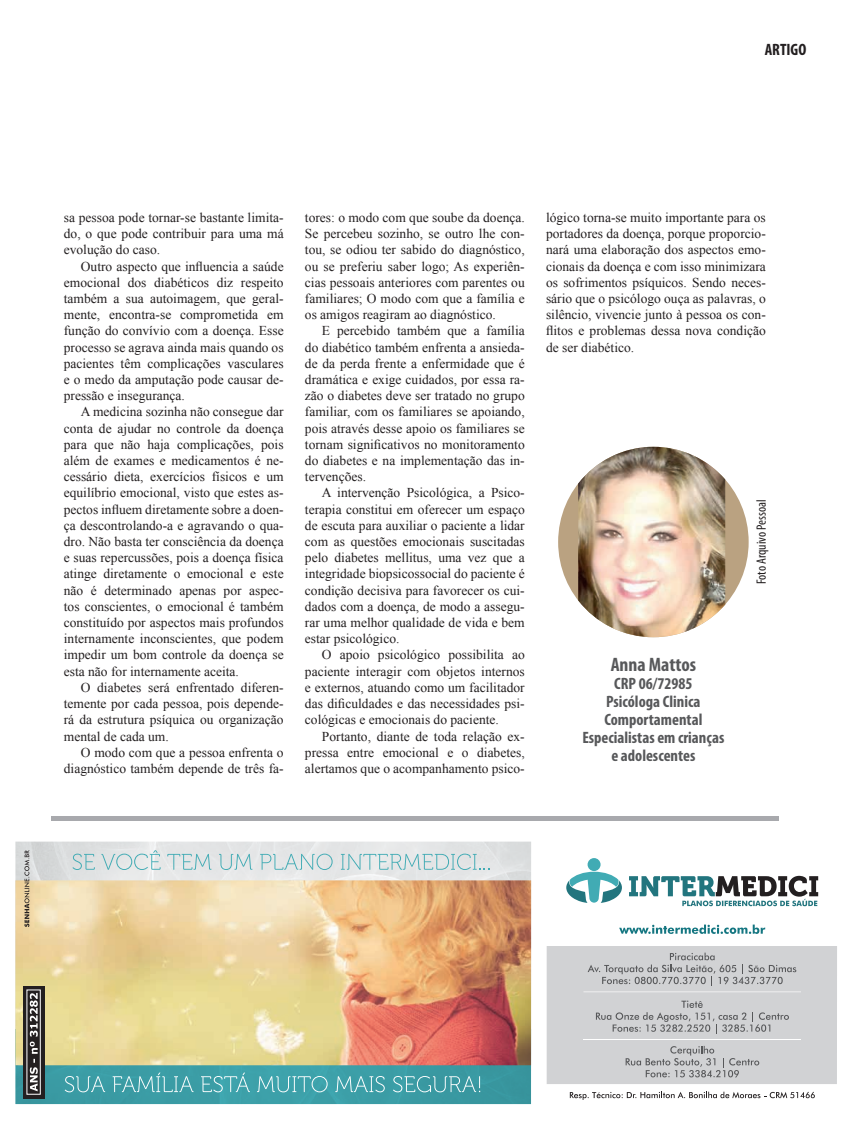
<style>
.page{position:relative;width:851px;height:1127px;background:#fff}
.page>*{position:absolute;margin:0;border:0;box-sizing:border-box;transform-origin:0 0}
.t1{font:700 condensed 19.5px "Myriad Pro";color:#57585a}
.t2{font:700 condensed 16.5px/18px "Myriad Pro";color:#57585a;text-align:center}
.t3{font:700 condensed 16.5px "Myriad Pro";color:#231f20}
.t4{font:13.5px/16.2px "Times New Roman";color:#231f20;text-align:justify}
.t5{font:condensed 13.5px "Myriad Pro";color:#231f20}
</style>
<div class="page">
<svg style="left:489px;top:1064px;width:43px;height:41px"></svg>
<img style="left:15px;top:841px;width:516px;height:39px">
<div style="left:15px;top:1029px;width:516px;height:75px;background:#3b9ca5"></div>
<img style="left:15px;top:880px;width:516px;height:185px">
<svg style="left:72px;top:853px;width:23px;height:17px"></svg>
<svg style="left:101px;top:850px;width:60px;height:20px"></svg>
<svg style="left:167px;top:854px;width:44px;height:16px"></svg>
<svg style="left:219px;top:854px;width:33px;height:16px"></svg>
<svg style="left:260px;top:853px;width:72px;height:17px"></svg>
<svg style="left:341px;top:853px;width:148px;height:17px;background:#c9dcde"></svg>
<svg style="left:65px;top:1076px;width:40px;height:16px"></svg>
<svg style="left:113px;top:1072px;width:80px;height:20px"></svg>
<svg style="left:201px;top:1072px;width:49px;height:20px"></svg>
<svg style="left:257px;top:1076px;width:70px;height:16px"></svg>
<svg style="left:335px;top:1076px;width:50px;height:16px"></svg>
<svg style="left:393px;top:1076px;width:87px;height:16px"></svg>
<div style="left:546px;top:946px;width:290px;height:138px;background:#d1d2d4"></div>
<hr style="left:583px;top:991px;width:217px;height:1px;background:#fff">
<hr style="left:583px;top:1039px;width:217px;height:1px;background:#fff">
<div style="left:23px;top:986px;width:22px;height:112px;background:#231f20"></div>
<div style="left:26px;top:989px;width:15px;height:105px;border:1px solid #fff"></div>
<svg style="left:30px;top:993px;width:8px;height:98px"></svg>
<svg style="left:587px;top:952px;width:209px;height:34px"></svg>
<svg style="left:619px;top:924px;width:146px;height:10px"></svg>
<svg style="left:24px;top:850px;width:5px;height:77px"></svg>
<svg style="left:569px;top:1091px;width:245px;height:9px"></svg>
<svg style="left:596px;top:1000px;width:192px;height:34px"></svg>
<svg style="left:625px;top:1046px;width:134px;height:31px"></svg>
<div style="left:587px;top:858px;width:13px;height:13px;background:#41abb4;border-radius:50%"></div>
<svg style="left:566px;top:872px;width:55px;height:31px"></svg>
<svg style="left:629px;top:876px;width:189px;height:30px"></svg>
<div style="left:51px;top:816px;width:727px;height:5px;background:#a8a9ad"></div>
<div style="left:558px;top:447px;width:190px;height:190px;background:#baa281;border-radius:50%"></div>
<img style="left:578px;top:447px;width:147px;height:190px">
<p class="t3" style="left:764px;top:39px;width:43px">ARTIGO</p>
<p class="t4" style="left:64px;top:209px;width:221px">sa pessoa pode tornar-se bastante limita&shy;do, o que pode contribuir para uma má evolução do caso.</p>
<p class="t4" style="left:64px;top:258px;width:221px;text-indent:17px">Outro aspecto que influencia a saúde emocional dos diabéticos diz respeito também a sua autoimagem, que geral&shy;mente, encontra-se comprometida em função do convívio com a doença. Esse processo se agrava ainda mais quando os pacientes têm complicações vasculares e o medo da amputação pode causar de&shy;pressão e insegurança.</p>
<p class="t4" style="left:64px;top:404px;width:221px;text-indent:17px">A medicina sozinha não consegue dar conta de ajudar no controle da doença para que não haja complicações, pois além de exames e medicamentos é ne&shy;cessário dieta, exercícios físicos e um equilíbrio emocional, visto que estes as&shy;pectos influem diretamente sobre a doen&shy;ça descontrolando-a e agravando o qua&shy;dro. Não basta ter consciência da doença e suas repercussões, pois a doença física atinge diretamente o emocional e este não é determinado apenas por aspec&shy;tos conscientes, o emocional é também constituído por aspectos mais profundos internamente inconscientes, que podem impedir um bom controle da doença se esta não for internamente aceita.</p>
<p class="t4" style="left:64px;top:679px;width:221px;text-indent:17px">O diabetes será enfrentado diferen&shy;temente por cada pessoa, pois depende&shy;rá da estrutura psíquica ou organização mental de cada um.</p>
<p class="t4" style="left:64px;top:744px;width:221px;text-align:right">O modo com que a pessoa enfrenta o diagnóstico também depende de três fa-</p>
<p class="t4" style="left:305px;top:209px;width:221px">tores: o modo com que soube da doença.<br>Se percebeu sozinho, se outro lhe con&shy;tou, se odiou ter sabido do diagnóstico, ou se preferiu saber logo; As experiên&shy;cias pessoais anteriores com parentes ou familiares; O modo com que a família e os amigos reagiram ao diagnóstico.</p>
<p class="t4" style="left:305px;top:323px;width:221px;text-indent:17px">E percebido também que a família do diabético também enfrenta a ansieda&shy;de da perda frente a enfermidade que é dramática e exige cuidados, por essa ra&shy;zão o diabetes deve ser tratado no grupo familiar, com os familiares se apoiando, pois através desse apoio os familiares se tornam significativos no monitoramento do diabetes e na implementação das in&shy;tervenções.</p>
<p class="t4" style="left:305px;top:485px;width:221px;text-indent:17px">A intervenção Psicológica, a Psico&shy;terapia constitui em oferecer um espaço de escuta para auxiliar o paciente a lidar com as questões emocionais suscitadas pelo diabetes mellitus, uma vez que a integridade biopsicossocial do paciente é condição decisiva para favorecer os cui&shy;dados com a doença, de modo a assegu&shy;rar uma melhor qualidade de vida e bem estar psicológico.</p>
<p class="t4" style="left:305px;top:647px;width:221px;text-indent:17px">O apoio psicológico possibilita ao paciente interagir com objetos internos e externos, atuando como um facilitador das dificuldades e das necessidades psi&shy;cológicas e emocionais do paciente.</p>
<p class="t4" style="left:305px;top:728px;width:221px;text-indent:17px">Portanto, diante de toda relação ex&shy;pressa entre emocional e o diabetes, alertamos que o acompanhamento psico-</p>
<p class="t4" style="left:546px;top:209px;width:221px">lógico torna-se muito importante para os portadores da doença, porque proporcio&shy;nará uma elaboração dos aspectos emo&shy;cionais da doença e com isso minimizara os sofrimentos psíquicos. Sendo neces&shy;sário que o psicólogo ouça as palavras, o silêncio, vivencie junto à pessoa os con&shy;flitos e problemas dessa nova condição de ser diabético.</p>
<h1 class="t1" style="left:610px;top:652px;width:87px">Anna Mattos</h1>
<p class="t2" style="left:582px;top:674px;width:143px">CRP 06/72985<br>Psicóloga Clinica<br>Comportamental<br>Especialistas em crianças e adolescentes</p>
<p class="t5" style="left:753px;top:584px;width:86px;rotate:-90deg">Foto Arquivo Pessoal</p>
</div>
